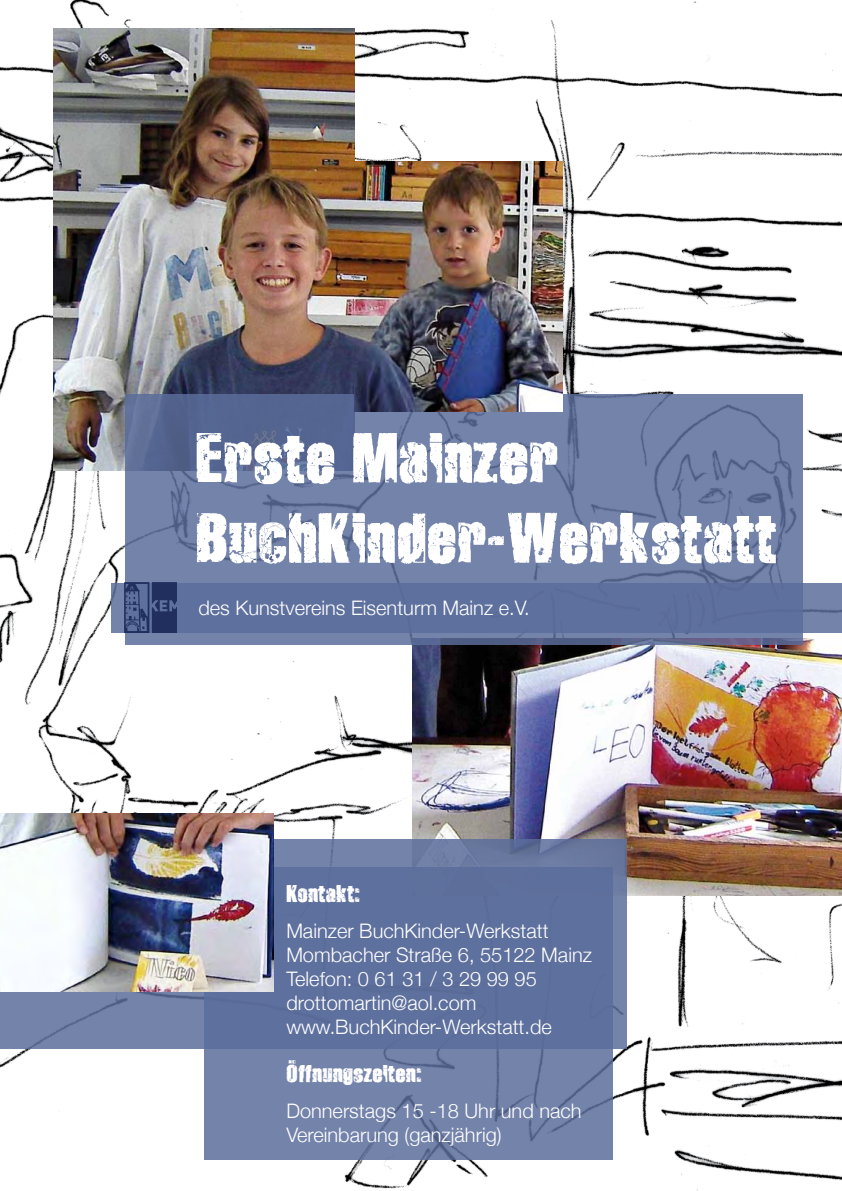
<style>
.page{position:relative;width:842px;height:1191px;background:#fff}
.page>*{position:absolute;margin:0;border:0;box-sizing:border-box;transform-origin:0 0}
.t1{font:70px/80px "Disintegration";color:#fff}
.t2{font:24px "Disintegration";color:#fff}
.t3{font:300 20px/24px "Helvetica Neue";color:#fff}
</style>
<div class="page">
<img style="left:0;top:0;width:842px;height:1191px">
<img style="left:412px;top:638px;width:430px;height:258px">
<img style="left:54px;top:28px;width:300px;height:443px">
<svg style="left:125px;top:394px;width:677px;height:251px;background:#6d7ca3"></svg>
<img style="left:354px;top:162px;width:209px;height:249px">
<div style="left:204px;top:867px;width:408px;height:292px;background:#7483aa"></div>
<svg style="left:0;top:839px;width:626px;height:210px;background:#62739f"></svg>
<div style="left:112px;top:583px;width:730px;height:49px;background:#5b6d9b"></div>
<img style="left:0;top:814px;width:274px;height:177px">
<img style="left:125px;top:583px;width:51px;height:49px">
<h1 class="t1" style="left:196px;top:416px;width:583px">Erste Mainzer<br>BuchKinder-Werkstatt</h1>
<p class="t3" style="left:198px;top:595px;width:333px">des Kunstvereins Eisenturm Mainz e.V.</p>
<p class="t2" style="left:286px;top:877px;width:76px">Kontakt:</p>
<p class="t3" style="left:286px;top:918px;width:307px">Mainzer BuchKinder-Werkstatt<br>Mombacher Straße 6, 55122 Mainz<br>Telefon: 0 61 31 / 3 29 99 95 drottomartin@aol.com www.BuchKinder-Werkstatt.de</p>
<p class="t2" style="left:286px;top:1057px;width:137px">Öffnungszeiten:</p>
<p class="t3" style="left:286px;top:1098px;width:297px">Donnerstags 15 -18 Uhr und nach<br>Vereinbarung (ganzjährig)</p>
</div>
